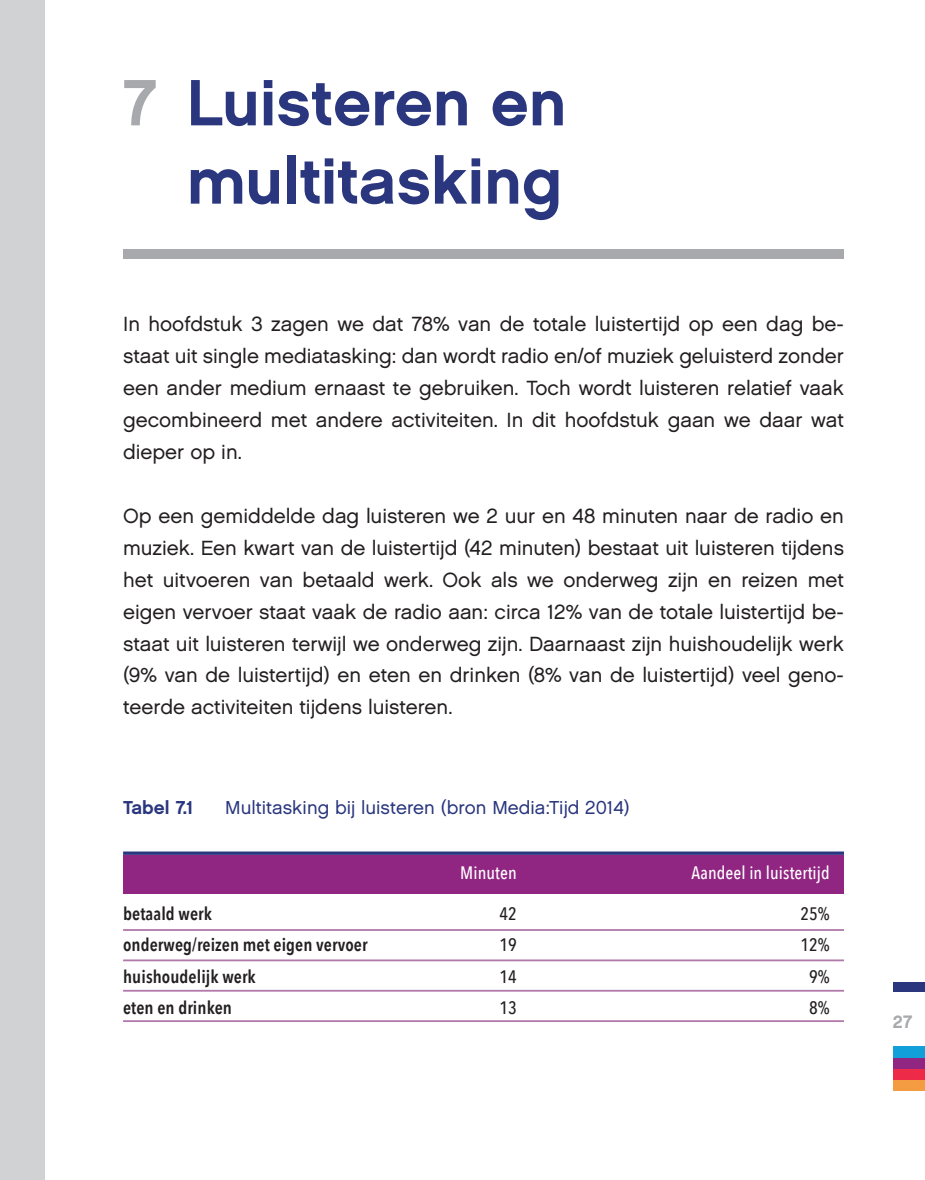
<style>
.page{position:relative;width:925px;height:1180px;background:#fff}
.page>*{position:absolute;margin:0;border:0;box-sizing:border-box;transform-origin:0 0}
.t1{font:65.25px "Chalet New York Nineteen Sixty";color:#2a367e}
.t2{font:20.47px/31.9px "Chalet London Nineteen Sixty";color:#231f20;text-align:justify}
.t3{font:18.68px "Chalet London Nineteen Sixty";letter-spacing:.005em;color:#2a367e}
.t4{font:18.68px "Chalet New York Nineteen Sixty";letter-spacing:.005em;color:#2a367e}
.t5{font:600 18px "Avenir Next Condensed";letter-spacing:.005em;color:#231f20}
.t6{font:500 18px "Avenir Next Condensed";letter-spacing:.005em;color:#fff}
.t7{font:500 18px "Avenir Next Condensed";letter-spacing:.005em;color:#231f20}
.t8{font:18px "Chalet New York Nineteen Sixty";color:#a8a9ad}
.s1{color:#a8a9ad}
</style>
<div class="page">
<div style="left:893px;top:982px;width:32px;height:10px;background:#2a367e"></div>
<div style="left:123px;top:249px;width:721px;height:9px;background:#a8a9ad"></div>
<div style="left:0;top:0;width:45px;height:1180px;background:#d1d2d4"></div>
<div style="left:893px;top:1079px;width:32px;height:12px;background:#f49c41"></div>
<div style="left:893px;top:1068px;width:32px;height:11px;background:#ed2a47"></div>
<div style="left:893px;top:1057px;width:32px;height:11px;background:#902582"></div>
<div style="left:893px;top:1046px;width:32px;height:11px;background:#12a0db"></div>
<div style="left:123px;top:855px;width:721px;height:38px;background:#902582"></div>
<hr style="left:123px;top:929px;width:721px;height:2px;background:#b178aa">
<hr style="left:123px;top:959px;width:721px;height:2px;background:#b178aa">
<hr style="left:123px;top:990px;width:721px;height:2px;background:#b178aa">
<hr style="left:123px;top:1020px;width:721px;height:2px;background:#b178aa">
<svg style="left:123px;top:851px;width:721px;height:4px;background:#4a5591"></svg>
<p class="t1" style="left:123px;top:63px;width:445px"><span class="s1">7</span> Luisteren en</p>
<p class="t1" style="left:187px;top:141px;width:376px">multitasking</p>
<p class="t2" style="left:123px;top:308px;width:722px">In hoofdstuk 3 zagen we dat 78% van de totale luistertijd op een dag be&shy;staat uit single mediatasking: dan wordt radio en/of muziek geluisterd zonder een ander medium ernaast te gebruiken. Toch wordt luisteren relatief vaak gecombineerd met andere activiteiten. In dit hoofdstuk gaan we daar wat dieper op in.</p>
<p class="t2" style="left:123px;top:499px;width:722px">Op een gemiddelde dag luisteren we 2 uur en 48 minuten naar de radio en muziek. Een kwart van de luistertijd (42 minuten) bestaat uit luisteren tijdens het uitvoeren van betaald werk. Ook als we onderweg zijn en reizen met eigen vervoer staat vaak de radio aan: circa 12% van de totale luistertijd be&shy;staat uit luisteren terwijl we onderweg zijn. Daarnaast zijn huishoudelijk werk (9% van de luistertijd) en eten en drinken (8% van de luistertijd) veel geno&shy;teerde activiteiten tijdens luisteren.</p>
<p class="t4" style="left:123px;top:797px;width:73px">Tabel 7.1</p>
<p class="t3" style="left:225px;top:796px;width:406px">Multitasking bij luisteren (bron Media:Tijd 2014)</p>
<p class="t6" style="left:460px;top:862px;width:58px">Minuten</p>
<p class="t6" style="left:691px;top:862px;width:140px">Aandeel in luistertijd</p>
<p class="t5" style="left:123px;top:902px;width:90px">betaald werk</p>
<p class="t7" style="left:499px;top:902px;width:19px">42</p>
<p class="t7" style="left:800px;top:902px;width:31px">25%</p>
<p class="t5" style="left:123px;top:934px;width:246px">onderweg/reizen met eigen vervoer</p>
<p class="t7" style="left:499px;top:934px;width:19px">19</p>
<p class="t7" style="left:800px;top:934px;width:31px">12%</p>
<p class="t5" style="left:123px;top:965px;width:134px">huishoudelijk werk</p>
<p class="t7" style="left:499px;top:965px;width:19px">14</p>
<p class="t7" style="left:809px;top:965px;width:22px">9%</p>
<p class="t5" style="left:123px;top:997px;width:110px">eten en drinken</p>
<p class="t7" style="left:499px;top:997px;width:19px">13</p>
<p class="t7" style="left:809px;top:997px;width:22px">8%</p>
<p class="t8" style="left:893px;top:1010px;width:21px">27</p>
</div>
